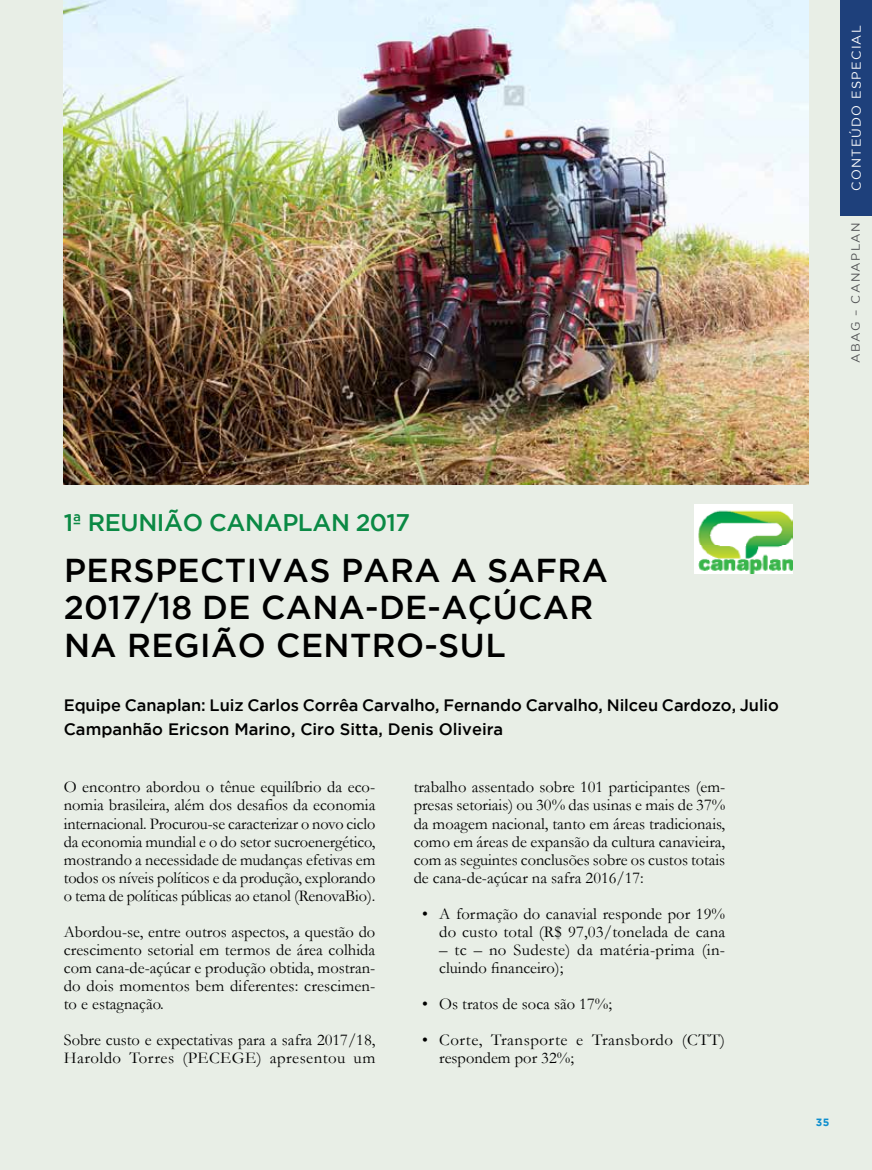
<style>
.page{position:relative;width:872px;height:1170px;background:#fff}
.page>*{position:absolute;margin:0;border:0;box-sizing:border-box;transform-origin:0 0}
.t1{font:500 33px/37.5px "Gotham";letter-spacing:.015em;color:#000}
.t2{font:500 24px "Gotham";letter-spacing:-.015em;color:#0a8944}
.t3{font:16.5px/18px "Garamond";color:#000;text-align:justify}
.t4{font:500 16.5px/24px "Gotham";letter-spacing:-.005em;color:#000}
.t5{font:16.5px/18px "Garamond";letter-spacing:.02em;color:#000}
.t6{font:16.5px/18px "Garamond";letter-spacing:.03em;color:#000}
.t7{font:12.75px "Gotham";letter-spacing:.095em;color:#fff}
.t8{font:12px "Gotham";letter-spacing:.115em;color:#515254}
.t9{font:700 10.5px "Gotham";color:#0e8ece}
</style>
<div class="page">
<div style="left:0;top:0;width:872px;height:1169px;background:#e8eee6"></div>
<div style="left:840px;top:0;width:32px;height:216px;background:#1e407b"></div>
<img style="left:64px;top:0;width:744px;height:484px">
<img style="left:694px;top:504px;width:98px;height:69px">
<p class="t7" style="left:849px;top:191px;width:167px;rotate:-90deg">CONTEÚDO ESPECIAL</p>
<p class="t8" style="left:849px;top:363px;width:142px;rotate:-90deg">ABAG – CANAPLAN</p>
<h2 class="t2" style="left:64px;top:509px;width:348px">1ª REUNIÃO CANAPLAN 2017</h2>
<h1 class="t1" style="left:64px;top:550px;width:545px">PERSPECTIVAS PARA A SAFRA<br>2017/18 DE CANA-DE-AÇÚCAR<br>NA REGIÃO CENTRO-SUL</h1>
<p class="t4" style="left:64px;top:693px;width:716px">Equipe Canaplan: Luiz Carlos Corrêa Carvalho, Fernando Carvalho, Nilceu Cardozo, Julio<br>Campanhão Ericson Marino, Ciro Sitta, Denis Oliveira</p>
<p class="t3" style="left:64px;top:778px;width:313px">O encontro abordou o tênue equilíbrio da eco&shy;nomia brasileira, além dos desafios da economia internacional. Procurou-se caracterizar o novo ciclo da economia mundial e o do setor sucroenergético, mostrando a necessidade de mudanças efetivas em todos os níveis políticos e da produção, explorando o tema de políticas públicas ao etanol (RenovaBio).</p>
<p class="t3" style="left:64px;top:922px;width:313px">Abordou-se, entre outros aspectos, a questão do crescimento setorial em termos de área colhida com cana-de-açúcar e produção obtida, mostran&shy;do dois momentos bem diferentes: crescimen&shy;to e estagnação.</p>
<p class="t3" style="left:64px;top:1030px;width:313px">Sobre custo e expectativas para a safra 2017/18,<br>Haroldo Torres (PECEGE) apresentou um</p>
<p class="t3" style="left:414px;top:778px;width:313px">trabalho assentado sobre 101 participantes (em&shy;presas setoriais) ou 30% das usinas e mais de 37% da moagem nacional, tanto em áreas tradicionais, como em áreas de expansão da cultura canavieira, com as seguintes conclusões sobre os custos totais de cana-de-açúcar na safra 2016/17:</p>
<p class="t3" style="left:422px;top:904px;width:305px;text-align:right">• A formação do canavial responde por 19% do custo total (R$ 97,03/tonelada de cana</p>
<p class="t5" style="left:439px;top:940px;width:287px">– tc – no Sudeste) da matéria-prima (in&shy;cluindo financeiro);</p>
<p class="t3" style="left:422px;top:994px;width:191px">• Os tratos de soca são 17%;</p>
<p class="t6" style="left:439px;top:1030px;width:287px;text-indent:-17px">• Corte, Transporte e Transbordo (CTT) respondem por 32%;</p>
<p class="t9" style="left:816px;top:1116px;width:15px">35</p>
</div>
